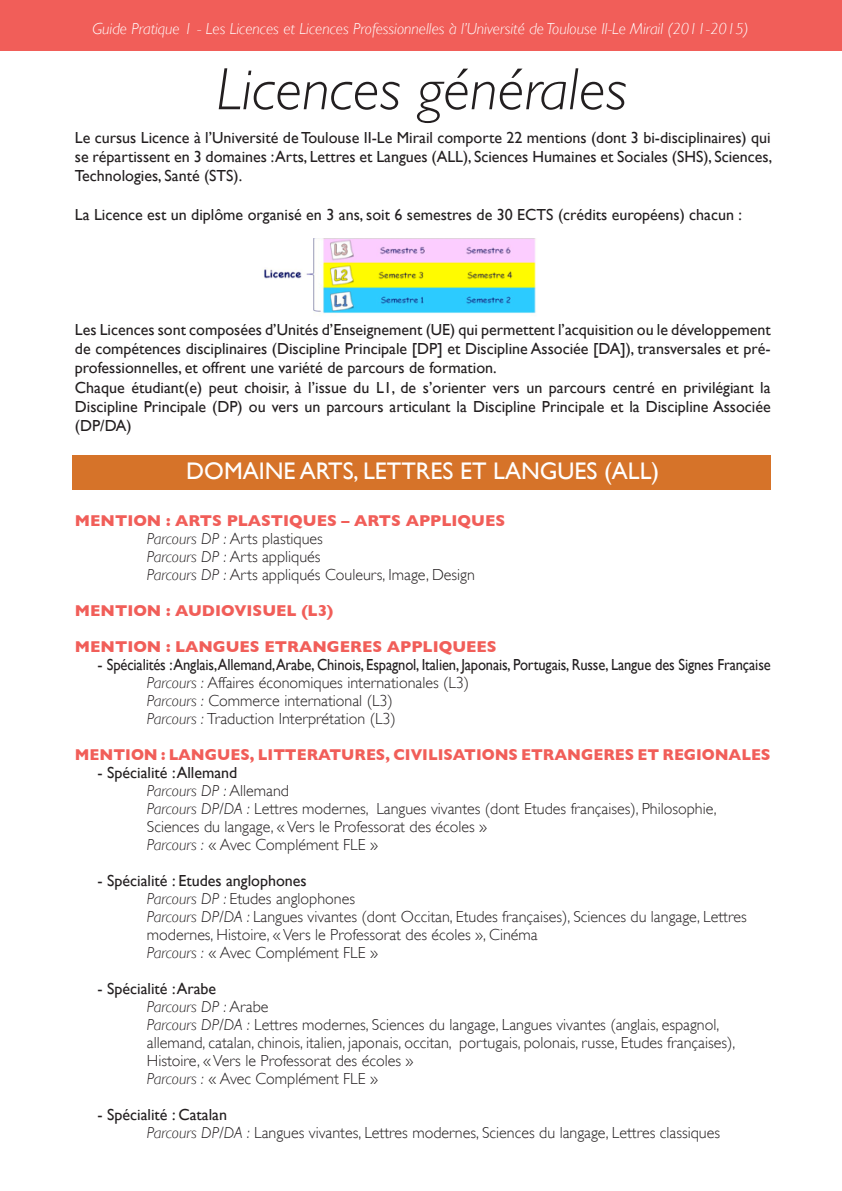
<style>
.page{position:relative;width:842px;height:1191px;background:#fff}
.page>*{position:absolute;margin:0;border:0;box-sizing:border-box;transform-origin:0 0}
.t1{font:italic 300 60px "Gill Sans";color:#231f20}
.t2{font:24px "Gill Sans";color:#fff}
.t3{font:16px/19.2px "Gill Sans";color:#231f20;text-align:justify}
.t4{font:300 16px/18px "Gill Sans";color:#231f20}
.t5{font:italic 300 16px "Gill Sans";color:#fff}
.t6{font:700 16px "Gill Sans";color:#f15e59}
.t7{font:700 16px "Gill Sans";color:#f15e59;scale:.96 1}
.t8{font:italic 300 16px "Gill Sans";color:#231f20}
.s1{font-style:italic}
.s2{font-style:normal}
</style>
<div class="page">
<div style="left:73px;top:455px;width:698px;height:34px;background:#d67329"></div>
<div style="left:0;top:0;width:842px;height:51px;background:#f15e59"></div>
<img style="left:264px;top:238px;width:272px;height:76px">
<p class="t5" style="left:92px;top:20px;width:658px">Guide Pratique 1 - Les Licences et Licences Professionnelles à l’Université de Toulouse II-Le Mirail (2011-2015)</p>
<p class="t1" style="left:216px;top:55px;width:412px">Licences générales</p>
<p class="t3" style="left:75px;top:128px;width:699px">Le cursus Licence à l’Université de Toulouse II-Le Mirail comporte 22 mentions (dont 3 bi-disciplinaires) qui se répartissent en 3 domaines :Arts, Lettres et Langues (ALL), Sciences Humaines et Sociales (SHS), Sciences, Technologies, Santé (STS).</p>
<p class="t3" style="left:75px;top:205px;width:669px">La Licence est un diplôme organisé en 3 ans, soit 6 semestres de 30 ECTS (crédits européens) chacun :</p>
<p class="t3" style="left:75px;top:320px;width:697px">Les Licences sont composées d’Unités d’Enseignement (UE) qui permettent l’acquisition ou le développement de compétences disciplinaires (Discipline Principale [DP] et Discipline Associée [DA]), transversales et pré&shy;professionnelles, et offrent une variété de parcours de formation.</p>
<p class="t3" style="left:75px;top:377px;width:697px">Chaque étudiant(e) peut choisir, à l’issue du L1, de s’orienter vers un parcours centré en privilégiant la Discipline Principale (DP) ou vers un parcours articulant la Discipline Principale et la Discipline Associée (DP/DA)</p>
<p class="t2" style="left:186px;top:457px;width:474px">DOMAINE ARTS, LETTRES ET LANGUES (ALL)</p>
<p class="t6" style="left:75px;top:511px;width:432px">MENTION : ARTS PLASTIQUES – ARTS APPLIQUES</p>
<p class="t4" style="left:147px;top:529px;width:178px"><span class="s1">Parcours DP :</span> Arts plastiques</p>
<p class="t4" style="left:147px;top:547px;width:175px"><span class="s1">Parcours DP :</span> Arts appliqués</p>
<p class="t4" style="left:147px;top:565px;width:329px"><span class="s1">Parcours DP :</span> Arts appliqués Couleurs, Image, Design</p>
<p class="t6" style="left:75px;top:601px;width:260px">MENTION : AUDIOVISUEL (L3)</p>
<p class="t6" style="left:75px;top:637px;width:423px">MENTION : LANGUES ETRANGERES APPLIQUEES</p>
<p class="t3" style="left:98px;top:655px;width:675px">- Spécialités :Anglais,Allemand,Arabe, Chinois, Espagnol, Italien, Japonais, Portugais, Russe, Langue des Signes Française</p>
<p class="t4" style="left:147px;top:673px;width:324px"><span class="s1">Parcours :</span> Affaires économiques internationales (L3)</p>
<p class="t4" style="left:147px;top:691px;width:247px"><span class="s1">Parcours :</span> Commerce international (L3)</p>
<p class="t4" style="left:147px;top:709px;width:250px"><span class="s1">Parcours :</span> Traduction Interprétation (L3)</p>
<p class="t7" style="left:75px;top:745px;width:726px">MENTION : LANGUES, LITTERATURES, CIVILISATIONS ETRANGERES ET REGIONALES</p>
<p class="t3" style="left:98px;top:763px;width:141px">- Spécialité : Allemand</p>
<p class="t8" style="left:147px;top:781px;width:144px">Parcours DP : <span class="s2">Allemand</span></p>
<p class="t4" style="left:147px;top:799px;width:571px"><span class="s1">Parcours DP/DA :</span> Lettres modernes, Langues vivantes (dont Etudes françaises), Philosophie,<br>Sciences du langage, « Vers le Professorat des écoles »</p>
<p class="t4" style="left:147px;top:835px;width:233px"><span class="s1">Parcours :</span> « Avec Complément FLE »</p>
<p class="t3" style="left:98px;top:871px;width:211px">- Spécialité : Etudes anglophones</p>
<p class="t4" style="left:147px;top:889px;width:210px"><span class="s1">Parcours DP :</span> Etudes anglophones</p>
<p class="t4" style="left:147px;top:907px;width:601px"><span class="s1">Parcours DP/DA :</span> Langues vivantes (dont Occitan, Etudes françaises), Sciences du langage, Lettres modernes, Histoire, « Vers le Professorat des écoles », Cinéma</p>
<p class="t4" style="left:147px;top:943px;width:233px"><span class="s1">Parcours :</span> « Avec Complément FLE »</p>
<p class="t3" style="left:98px;top:979px;width:120px">- Spécialité : Arabe</p>
<p class="t8" style="left:147px;top:997px;width:123px">Parcours DP : <span class="s2">Arabe</span></p>
<p class="t4" style="left:147px;top:1015px;width:590px"><span class="s1">Parcours DP/DA :</span> Lettres modernes, Sciences du langage, Langues vivantes (anglais, espagnol, allemand, catalan, chinois, italien, japonais, occitan, portugais, polonais, russe, Etudes françaises),<br>Histoire, « Vers le Professorat des écoles »</p>
<p class="t4" style="left:147px;top:1069px;width:233px"><span class="s1">Parcours :</span> « Avec Complément FLE »</p>
<p class="t3" style="left:98px;top:1105px;width:131px">- Spécialité : Catalan</p>
<p class="t4" style="left:147px;top:1123px;width:575px"><span class="s1">Parcours DP/DA :</span> Langues vivantes, Lettres modernes, Sciences du langage, Lettres classiques</p>
</div>
